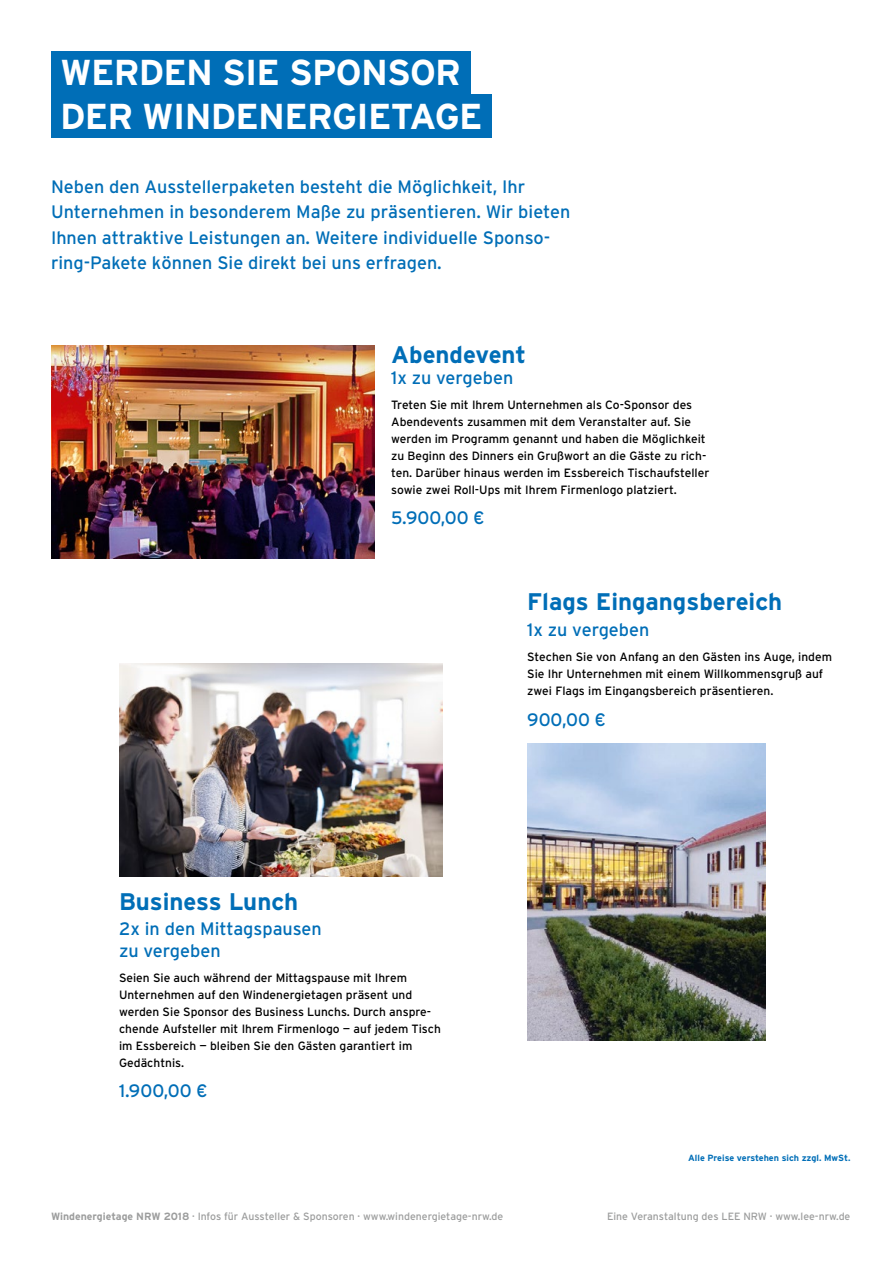
<style>
.page{position:relative;width:893px;height:1263px;background:#fff}
.page>*{position:absolute;margin:0;border:0;box-sizing:border-box;transform-origin:0 0}
.t1{font:700 36px/43.3px "Interstate";letter-spacing:-.02em;color:#fff}
.t2{font:700 24px "Interstate";color:#006eb7}
.t3{font:18px/25.5px "Interstate";color:#006eb7}
.t4{font:12px/17px "Interstate";color:#000}
.t5{font:10.5px "Interstate";color:#9c9d9d}
.t6{font:700 9px "Interstate";color:#006eb7}
.s1{font-weight:700}
</style>
<div class="page">
<img style="left:527px;top:743px;width:238px;height:298px">
<img style="left:119px;top:663px;width:323px;height:213px">
<img style="left:51px;top:346px;width:323px;height:212px">
<div style="left:51px;top:51px;width:419px;height:43px;background:#006eb7"></div>
<div style="left:51px;top:94px;width:441px;height:44px;background:#006eb7"></div>
<h1 class="t1" style="left:60px;top:51px;width:424px">WERDEN SIE SPONSOR<br>DER WINDENERGIETAGE</h1>
<h3 class="t3" style="left:51px;top:173px;width:521px">Neben den Ausstellerpaketen besteht die Möglichkeit, Ihr Unternehmen in besonderem Maße zu präsentieren. Wir bieten Ihnen attraktive Leistungen an. Weitere individuelle Sponso&shy;ring-Pakete können Sie direkt bei uns erfragen.</h3>
<h2 class="t2" style="left:391px;top:340px;width:136px">Abendevent</h2>
<h3 class="t3" style="left:391px;top:365px;width:124px">1x zu vergeben</h3>
<p class="t4" style="left:391px;top:396px;width:320px">Treten Sie mit Ihrem Unternehmen als Co-Sponsor des Abendevents zusammen mit dem Veranstalter auf. Sie werden im Programm genannt und haben die Möglichkeit zu Beginn des Dinners ein Grußwort an die Gäste zu rich&shy;ten. Darüber hinaus werden im Essbereich Tischaufsteller sowie zwei Roll-Ups mit Ihrem Firmenlogo platziert.</p>
<h3 class="t3" style="left:391px;top:505px;width:95px">5.900,00 €</h3>
<h2 class="t2" style="left:119px;top:887px;width:181px">Business Lunch</h2>
<h3 class="t3" style="left:119px;top:918px;width:204px;line-height:21.3px">2x in den Mittagspausen zu vergeben</h3>
<p class="t4" style="left:119px;top:969px;width:323px">Seien Sie auch während der Mittagspause mit Ihrem Unternehmen auf den Windenergietagen präsent und werden Sie Sponsor des Business Lunchs. Durch anspre&shy;chende Aufsteller mit Ihrem Firmenlogo — auf jedem Tisch im Essbereich — bleiben Sie den Gästen garantiert im Gedächtnis.</p>
<h3 class="t3" style="left:119px;top:1077px;width:90px">1.900,00 €</h3>
<h2 class="t2" style="left:527px;top:587px;width:256px">Flags Eingangsbereich</h2>
<h3 class="t3" style="left:527px;top:617px;width:124px">1x zu vergeben</h3>
<p class="t4" style="left:527px;top:648px;width:306px">Stechen Sie von Anfang an den Gästen ins Auge, indem<br>Sie Ihr Unternehmen mit einem Willkommensgruß auf zwei Flags im Eingangsbereich präsentieren.</p>
<h3 class="t3" style="left:527px;top:707px;width:80px">900,00 €</h3>
<p class="t6" style="left:688px;top:1152px;width:164px">Alle Preise verstehen sich zzgl. MwSt.</p>
<p class="t5" style="left:51px;top:1210px;width:454px"><span class="s1">Windenergietage NRW 2018</span> · Infos für Aussteller &amp; Sponsoren · www.windenergietage-nrw.de</p>
<p class="t5" style="left:607px;top:1210px;width:245px">Eine Veranstaltung des LEE NRW · www.lee-nrw.de</p>
</div>
